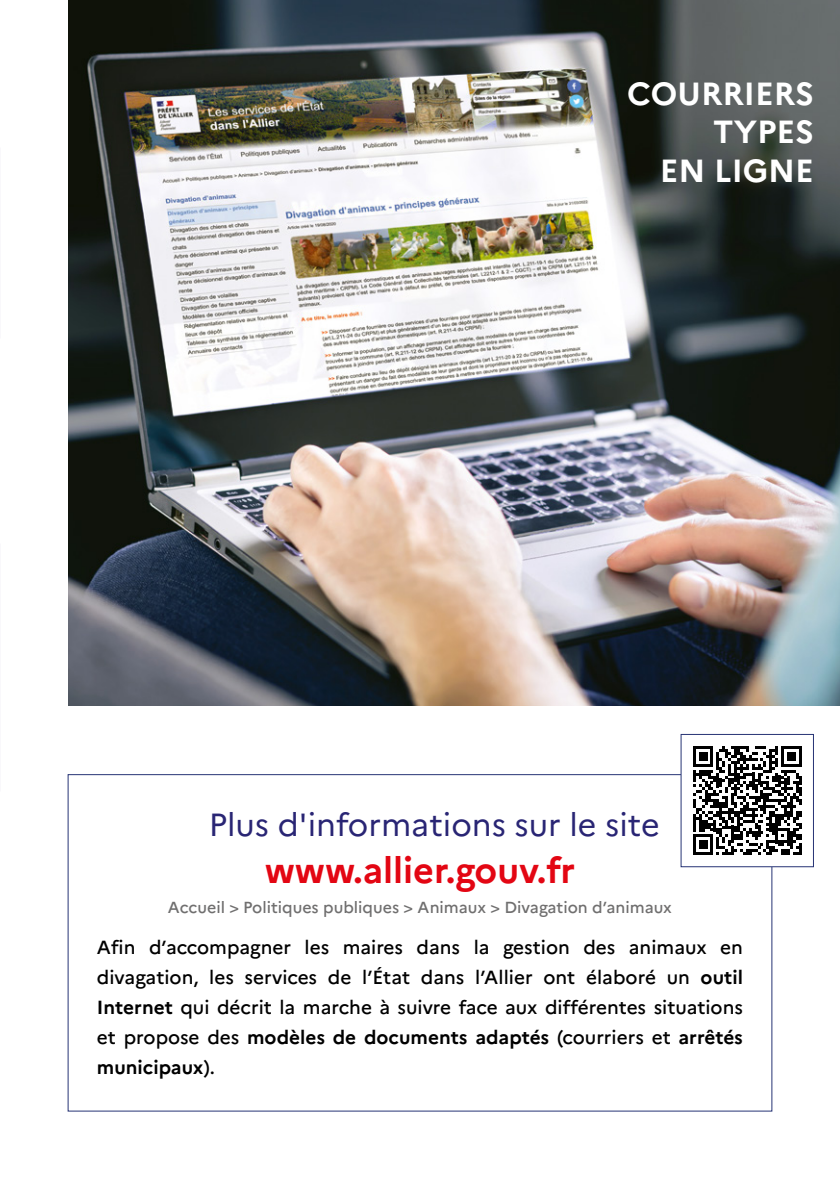
<style>
.page{position:relative;width:840px;height:1191px;background:#fff}
.page>*{position:absolute;margin:0;border:0;box-sizing:border-box;transform-origin:0 0}
.t1{font:700 36px "Marianne";color:#e30613}
.t2{font:32px "Marianne";color:#292574}
.t3{font:700 32px/38.4px "Marianne";color:#fff;text-align:right}
.t4{font:500 19px/30px "Marianne";color:#000;text-align:justify}
.t5{font:500 16px "Marianne";color:#706f6f}
.s1{font-weight:700}
</style>
<div class="page">
<img style="left:68px;top:0;width:771px;height:705px">
<svg style="left:693px;top:746px;width:108px;height:109px"></svg>
<div style="left:680px;top:734px;width:133px;height:133px;border:1px solid #273475"></div>
<p class="t3" style="left:627px;top:74px;width:188px">COURRIERS<br>TYPES<br>EN LIGNE</p>
<p class="t2" style="left:208px;top:804px;width:452px">Plus d'informations sur le site</p>
<p class="t1" style="left:264px;top:848px;width:312px">www.allier.gouv.fr</p>
<p class="t5" style="left:168px;top:897px;width:505px">Accueil &gt; Politiques publiques &gt; Animaux &gt; Divagation d’animaux</p>
<p class="t4" style="left:97px;top:932px;width:647px">Afin d’accompagner les maires dans la gestion des animaux en divagation, les services de l’État dans l’Allier ont élaboré un <span class="s1">outil Internet</span> qui décrit la marche à suivre face aux différentes situations et propose des <span class="s1">modèles de documents adaptés</span> (courriers et <span class="s1">arrêtés municipaux</span>).</p>
</div>
